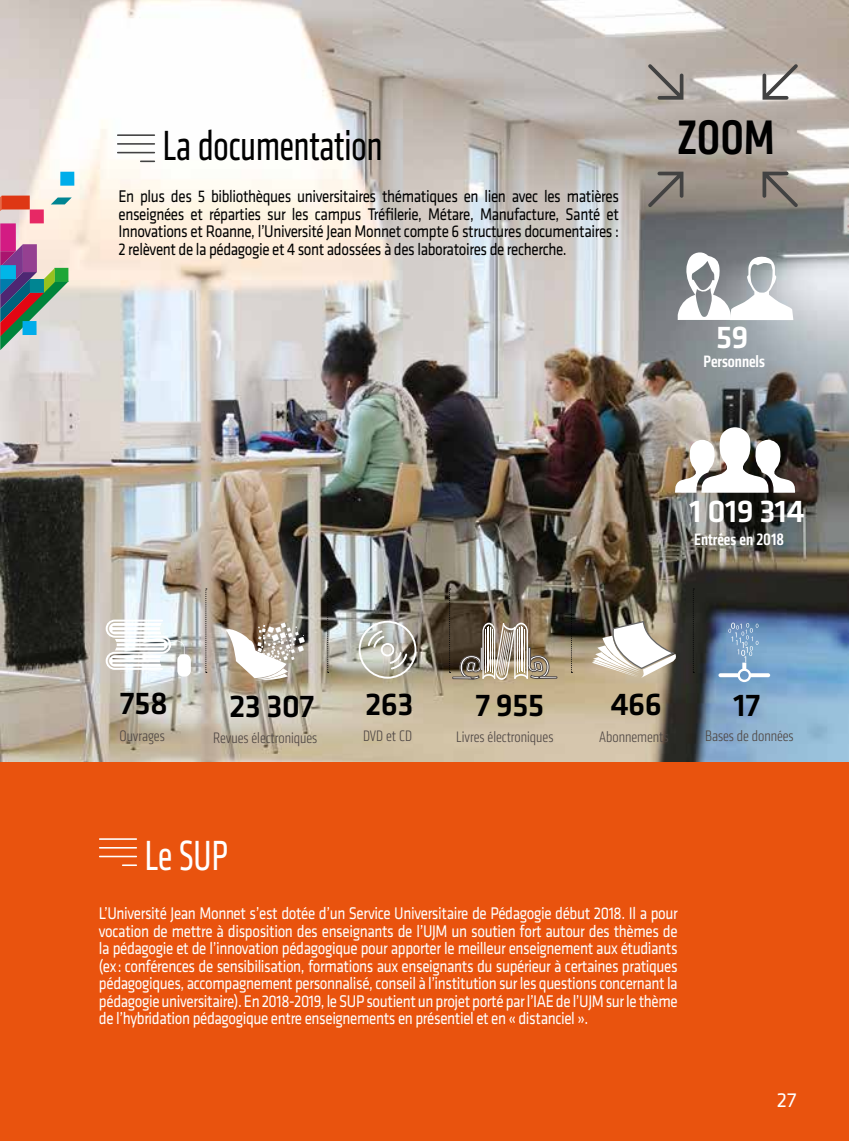
<style>
.page{position:relative;width:849px;height:1141px;background:#fff}
.page>*{position:absolute;margin:0;border:0;box-sizing:border-box;transform-origin:0 0}
.t1{font:500 condensed 50.23px "Klavika";color:#000}
.t2{font:condensed 43.75px "Klavika";color:#000;scale:.86 1}
.t3{font:condensed 43.75px "Klavika";color:#fff;scale:.86 1}
.t4{font:34.3px "Klavika";color:#fff}
.t5{font:500 32.73px "Klavika";letter-spacing:-.02em;color:#000}
.t6{font:500 32.73px "Klavika";letter-spacing:-.02em;color:#fff}
.t7{font:21px "Klavika";color:#fff}
.t8{font:17.5px/17.5px "Klavika";letter-spacing:-.025em;color:#fff;text-align:justify;scale:.86 1}
.t9{font:17.5px/17.5px "Klavika";letter-spacing:-.025em;color:#000;text-align:justify;scale:.86 1}
.t10{font:500 condensed 17.15px "Klavika";color:#fff}
.t11{font:300 condensed 15.75px "Klavika";color:#504845}
</style>
<div class="page">
<img style="left:0;top:0;width:848px;height:763px">
<div style="left:0;top:763px;width:848px;height:378px;background:#e9530e"></div>
<svg style="left:677px;top:250px;width:116px;height:70px"></svg>
<svg style="left:673px;top:427px;width:122px;height:66px"></svg>
<svg style="left:205px;top:589px;width:2px;height:84px"></svg>
<svg style="left:571px;top:589px;width:1px;height:84px"></svg>
<svg style="left:327px;top:589px;width:1px;height:84px"></svg>
<svg style="left:692px;top:589px;width:2px;height:84px"></svg>
<div style="left:177px;top:654px;width:14px;height:23px;background:#fff;border-radius:6px"></div>
<svg style="left:106px;top:620px;width:79px;height:50px"></svg>
<svg style="left:591px;top:620px;width:86px;height:58px"></svg>
<svg style="left:226px;top:623px;width:79px;height:58px"></svg>
<svg style="left:718px;top:623px;width:52px;height:59px;background:#80a5c9"></svg>
<svg style="left:358px;top:621px;width:58px;height:58px;background:#bab9b0"></svg>
<hr style="left:117px;top:134px;width:38px;height:2px;background:#424242">
<hr style="left:117px;top:143px;width:38px;height:2px;background:#424242">
<hr style="left:117px;top:152px;width:38px;height:1px;background:#424242">
<svg style="left:140px;top:161px;width:15px;height:1px"></svg>
<hr style="left:99px;top:838px;width:38px;height:2px;background:#fff">
<hr style="left:99px;top:847px;width:38px;height:2px;background:#fff">
<hr style="left:99px;top:856px;width:38px;height:1px;background:#fff">
<svg style="left:122px;top:864px;width:15px;height:2px"></svg>
<div style="left:0;top:223px;width:16px;height:28px;background:#d31b83"></div>
<svg style="left:0;top:196px;width:2px;height:15px"></svg>
<svg style="left:0;top:244px;width:69px;height:106px;background:#999597"></svg>
<div style="left:0;top:265px;width:16px;height:14px;background:#00b6e8"></div>
<div style="left:30px;top:209px;width:14px;height:14px;background:#e72865"></div>
<svg style="left:51px;top:197px;width:21px;height:7px"></svg>
<div style="left:2px;top:196px;width:28px;height:14px;background:#de3714"></div>
<div style="left:23px;top:321px;width:14px;height:14px;background:#00adea"></div>
<div style="left:60px;top:172px;width:14px;height:14px;background:#00adea"></div>
<svg style="left:762px;top:172px;width:35px;height:35px"></svg>
<svg style="left:647px;top:64px;width:36px;height:36px"></svg>
<svg style="left:647px;top:172px;width:36px;height:35px"></svg>
<svg style="left:762px;top:64px;width:35px;height:36px"></svg>
<svg style="left:449px;top:589px;width:108px;height:91px;background:#7e7260"></svg>
<h2 class="t2" style="left:163px;top:120px;width:256px">La documentation</h2>
<p class="t9" style="left:118px;top:187px;width:583px">En plus des 5 bibliothèques universitaires thématiques en lien avec les matières enseignées et réparties sur les campus Tréfilerie, Métare, Manufacture, Santé et Innovations et Roanne, l’Université Jean Monnet compte 6 structures documentaires :<br>2 relèvent de la pédagogie et 4 sont adossées à des laboratoires de recherche.</p>
<h3 class="t4" style="left:458px;top:645px;width:27px">@</h3>
<h1 class="t1" style="left:676px;top:106px;width:99px">ZOOM</h1>
<h3 class="t6" style="left:715px;top:315px;width:34px">59</h3>
<p class="t10" style="left:703px;top:350px;width:63px">Personnels</p>
<h3 class="t6" style="left:689px;top:489px;width:117px">1 019 314</h3>
<p class="t10" style="left:694px;top:529px;width:91px">Entrées en 2018</p>
<h3 class="t5" style="left:120px;top:681px;width:49px">758</h3>
<p class="t11" style="left:119px;top:727px;width:47px">Ouvrages</p>
<h3 class="t5" style="left:365px;top:682px;width:50px">263</h3>
<h3 class="t5" style="left:229px;top:684px;width:87px">23 307</h3>
<h3 class="t5" style="left:610px;top:682px;width:53px">466</h3>
<p class="t11" style="left:213px;top:729px;width:106px">Revues électroniques</p>
<p class="t11" style="left:705px;top:727px;width:90px">Bases de données</p>
<h3 class="t5" style="left:475px;top:683px;width:70px">7 955</h3>
<h3 class="t5" style="left:733px;top:683px;width:29px">17</h3>
<p class="t11" style="left:363px;top:727px;width:50px">DVD et CD</p>
<p class="t11" style="left:599px;top:728px;width:71px">Abonnements</p>
<p class="t11" style="left:456px;top:728px;width:99px">Livres électroniques</p>
<h2 class="t3" style="left:145px;top:830px;width:98px">Le SUP</h2>
<p class="t8" style="left:99px;top:904px;width:674px">L’Université Jean Monnet s’est dotée d’un Service Universitaire de Pédagogie début 2018. Il a pour vocation de mettre à disposition des enseignants de l’UJM un soutien fort autour des thèmes de la pédagogie et de l’innovation pédagogique pour apporter le meilleur enseignement aux étudiants (ex: conférences de sensibilisation, formations aux enseignants du supérieur à certaines pratiques pédagogiques, accompagnement personnalisé, conseil à l’institution sur les questions concernant la pédagogie universitaire). En 2018-2019, le SUP soutient un projet porté par l’IAE de l’UJM sur le thème de l’hybridation pédagogique entre enseignements en présentiel et en « distanciel ».</p>
<p class="t7" style="left:776px;top:1087px;width:21px">27</p>
</div>
